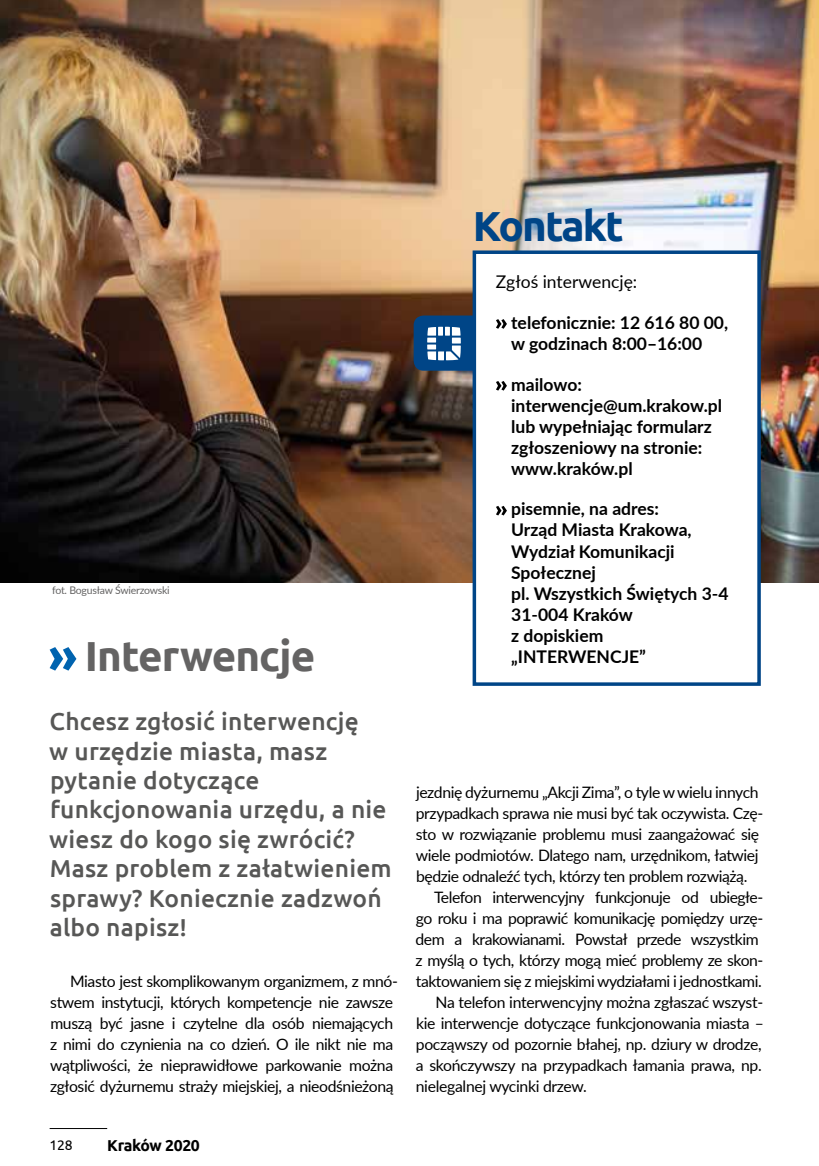
<style>
.page{position:relative;width:819px;height:1166px;background:#fff}
.page>*{position:absolute;margin:0;border:0;box-sizing:border-box;transform-origin:0 0}
.t1{font:700 42px "Ubuntu";letter-spacing:-.02em;color:#646363}
.t2{font:700 42px "Ubuntu";letter-spacing:-.045em;color:#004587}
.t3{font:500 24.5px/29.4px "Ubuntu";letter-spacing:.01em;color:#575756}
.t4{font:700 17.5px/21px "Lato";color:#000}
.t5{font:17.5px "Lato";color:#000}
.t6{font:15.75px/21px "Lato";letter-spacing:-.025em;color:#000}
.t7{font:700 15.75px "Ubuntu";letter-spacing:-.02em;color:#000}
.t8{font:14px "Ubuntu";color:#000}
.t9{font:10.5px "Lato";letter-spacing:-.02em;color:#646363}
</style>
<div class="page">
<img style="left:0;top:0;width:819px;height:583px">
<svg style="left:50px;top:647px;width:26px;height:23px"></svg>
<div style="left:474px;top:252px;width:285px;height:432px;background:#fff"></div>
<svg style="left:496px;top:319px;width:11px;height:10px"></svg>
<svg style="left:496px;top:381px;width:11px;height:10px"></svg>
<svg style="left:496px;top:506px;width:11px;height:9px"></svg>
<div style="left:472px;top:250px;width:288px;height:436px;border:4px solid #004587"></div>
<svg style="left:413px;top:315px;width:61px;height:56px"></svg>
<hr style="left:50px;top:1128px;width:57px;height:1px;background:#000">
<p class="t9" style="left:52px;top:582px;width:119px">fot. Bogusław Świerzowski</p>
<h1 class="t1" style="left:85px;top:630px;width:232px">Interwencje</h1>
<h2 class="t3" style="left:49px;top:706px;width:344px">Chcesz zgłosić interwencję<br>w urzędzie miasta, masz pytanie dotyczące funkcjonowania urzędu, a nie wiesz do kogo się zwrócić?<br>Masz problem z załatwieniem sprawy? Koniecznie zadzwoń albo napisz!</h2>
<p class="t6" style="left:50px;top:970px;width:349px;text-indent:20px">Miasto jest skomplikowanym organizmem, z mnó&shy;stwem instytucji, których kompetencje nie zawsze muszą być jasne i czytelne dla osób niemających z nimi do czynienia na co dzień. O ile nikt nie ma wątpliwości, że nieprawidłowe parkowanie można zgłosić dyżurnemu straży miejskiej, a nieodśnieżoną</p>
<p class="t8" style="left:50px;top:1136px;width:25px">128</p>
<p class="t7" style="left:107px;top:1136px;width:94px">Kraków 2020</p>
<h1 class="t2" style="left:473px;top:200px;width:152px">Kontakt</h1>
<p class="t5" style="left:496px;top:269px;width:143px">Zgłoś interwencję:</p>
<p class="t4" style="left:511px;top:311px;width:218px">telefonicznie: 12 616 80 00, w godzinach 8:00–16:00</p>
<p class="t4" style="left:511px;top:373px;width:212px">mailowo: interwencje@um.krakow.pl lub wypełniając formularz zgłoszeniowy na stronie: www.kraków.pl</p>
<p class="t4" style="left:511px;top:498px;width:219px">pisemnie, na adres:<br>Urząd Miasta Krakowa,<br>Wydział Komunikacji<br>Społecznej<br>pl. Wszystkich Świętych 3-4<br>31-004 Kraków<br>z dopiskiem „INTERWENCJE”</p>
<p class="t6" style="left:415px;top:781px;width:349px">jezdnię dyżurnemu „Akcji Zima”, o tyle w wielu innych przypadkach sprawa nie musi być tak oczywista. Czę&shy;sto w rozwiązanie problemu musi zaangażować się wiele podmiotów. Dlatego nam, urzędnikom, łatwiej będzie odnaleźć tych, którzy ten problem rozwiążą.</p>
<p class="t6" style="left:434px;top:886px;width:331px">Telefon interwencyjny funkcjonuje od ubiegłe-</p>
<p class="t6" style="left:415px;top:907px;width:349px">go roku i ma poprawić komunikację pomiędzy urzę-</p>
<p class="t6" style="left:415px;top:928px;width:344px">dem a krakowianami. Powstał przede wszystkim</p>
<p class="t6" style="left:415px;top:949px;width:349px">z myślą o tych, którzy mogą mieć problemy ze skon-</p>
<p class="t6" style="left:416px;top:970px;width:347px">taktowaniem się z miejskimi wydziałami i jednostkami.</p>
<p class="t6" style="left:435px;top:991px;width:329px">Na telefon interwencyjny można zgłaszać wszyst-</p>
<p class="t6" style="left:416px;top:1012px;width:349px">kie interwencje dotyczące funkcjonowania miasta –</p>
<p class="t6" style="left:416px;top:1033px;width:347px">począwszy od pozornie błahej, np. dziury w drodze,</p>
<p class="t6" style="left:415px;top:1054px;width:347px">a skończywszy na przypadkach łamania prawa, np.</p>
<p class="t6" style="left:416px;top:1075px;width:173px">nielegalnej wycinki drzew.</p>
</div>
